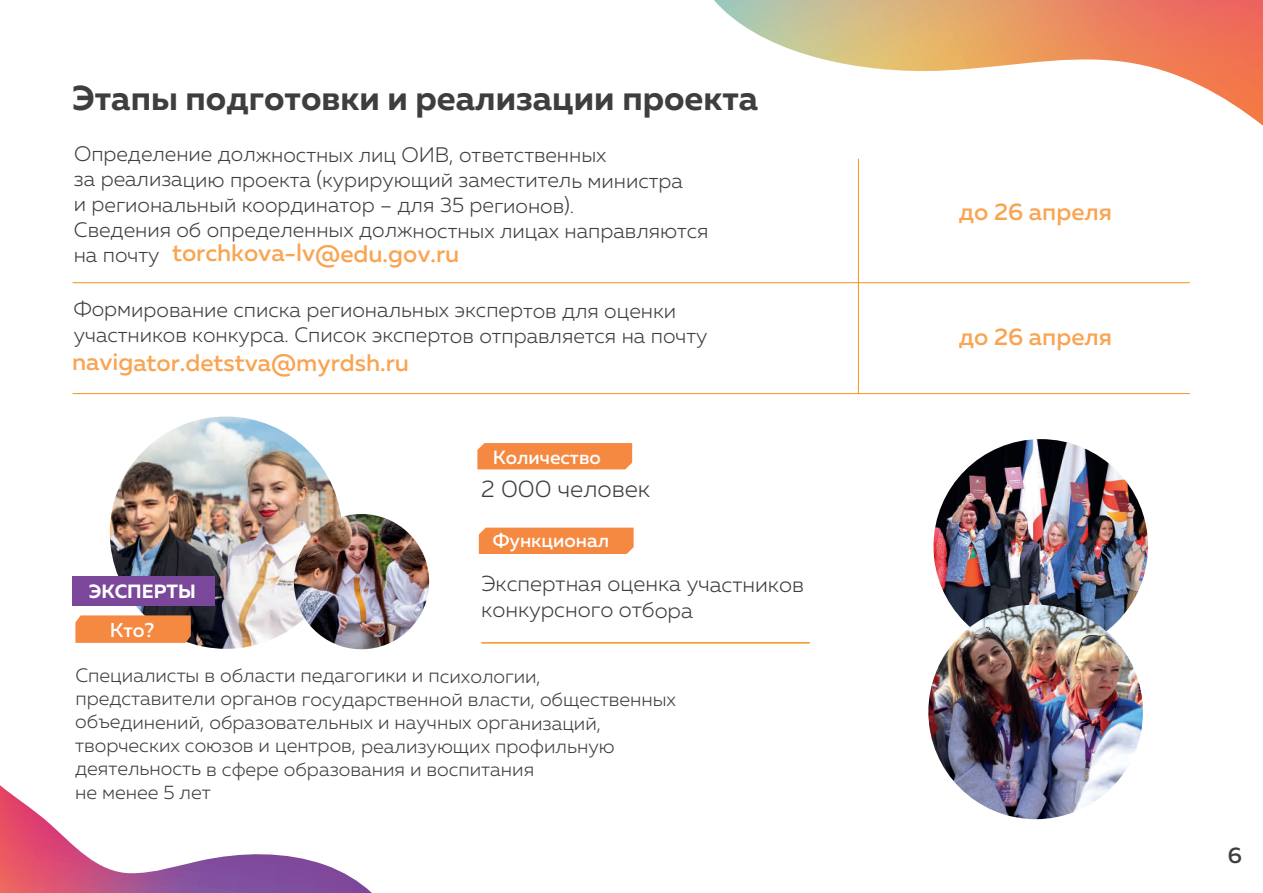
<style>
.page{position:relative;width:1263px;height:893px;background:#fff}
.page>*{position:absolute;margin:0;border:0;box-sizing:border-box;transform-origin:0 0}
.t1{font:700 34.5px "Muller";color:#3e3e3f}
.t2{font:500 24px "Muller";letter-spacing:-.005em;color:#f9a452}
.t3{font:300 24px "Muller";letter-spacing:-.005em;color:#3e3e3f}
.t4{font:500 22.5px "Muller";color:#3e3e3f}
.t5{font:300 21.75px/26px "Muller";letter-spacing:-.005em;color:#3e3e3f}
.t6{font:300 21px/25px "Muller";letter-spacing:-.005em;color:#3e3e3f}
.t7{font:500 19.95px "Muller";color:#fff}
.t8{font:300 19.5px/23.2px "Muller";letter-spacing:-.005em;color:#3e3e3f}
.t9{font:500 19.2px "Muller";letter-spacing:-.005em;color:#fff}
.t10{font:700 19.2px "Muller";color:#fff}
</style>
<div class="page">
<svg style="left:0;top:785px;width:372px;height:108px"></svg>
<svg style="left:714px;top:0;width:549px;height:126px"></svg>
<hr style="left:858px;top:159px;width:1px;height:234px;background:#f7931d">
<hr style="left:73px;top:282px;width:1117px;height:1px;background:#f7931d">
<hr style="left:73px;top:393px;width:1117px;height:1px;background:#f7931d">
<img style="left:110px;top:417px;width:232px;height:232px;border-radius:116px">
<svg style="left:75px;top:615px;width:116px;height:28px;background:#f38a46"></svg>
<div style="left:477px;top:443px;width:155px;height:26px;background:#f68942"></div>
<div style="left:479px;top:528px;width:155px;height:26px;background:#f68942"></div>
<img style="left:933px;top:439px;width:215px;height:215px;border-radius:107px">
<img style="left:928px;top:605px;width:215px;height:214px;border-radius:107px">
<div style="left:72px;top:576px;width:143px;height:29px;background:#7b479b"></div>
<img style="left:294px;top:514px;width:135px;height:135px;border-radius:68px">
<hr style="left:481px;top:642px;width:329px;height:2px;background:#f7931d">
<h1 class="t1" style="left:72px;top:76px;width:687px">Этапы подготовки и реализации проекта</h1>
<p class="t6" style="left:74px;top:142px;width:636px">Определение должностных лиц ОИВ, ответственных<br>за реализацию проекта (курирующий заместитель министра<br>и региональный координатор – для 35 регионов).<br>Сведения об определенных должностных лицах направляются на почту</p>
<p class="t2" style="left:172px;top:238px;width:289px">torchkova-lv@edu.gov.ru</p>
<p class="t6" style="left:74px;top:297px;width:635px">Формирование списка региональных экспертов для оценки участников конкурса. Список экспертов отправляется на почту</p>
<p class="t2" style="left:72px;top:347px;width:338px">navigator.detstva@myrdsh.ru</p>
<p class="t10" style="left:89px;top:579px;width:108px">ЭКСПЕРТЫ</p>
<p class="t7" style="left:110px;top:617px;width:46px">Кто?</p>
<p class="t9" style="left:493px;top:446px;width:110px">Количество</p>
<p class="t3" style="left:481px;top:474px;width:170px">2 000 человек</p>
<p class="t9" style="left:493px;top:528px;width:118px">Функционал</p>
<p class="t5" style="left:481px;top:571px;width:324px">Экспертная оценка участников конкурсного отбора</p>
<p class="t8" style="left:75px;top:664px;width:602px">Специалисты в области педагогики и психологии, представители органов государственной власти, общественных объединений, образовательных и научных организаций, творческих союзов и центров, реализующих профильную деятельность в сфере образования и воспитания<br>не менее 5 лет</p>
<p class="t2" style="left:959px;top:197px;width:155px">до 26 апреля</p>
<p class="t2" style="left:959px;top:322px;width:155px">до 26 апреля</p>
<p class="t4" style="left:1228px;top:841px;width:16px">6</p>
</div>
